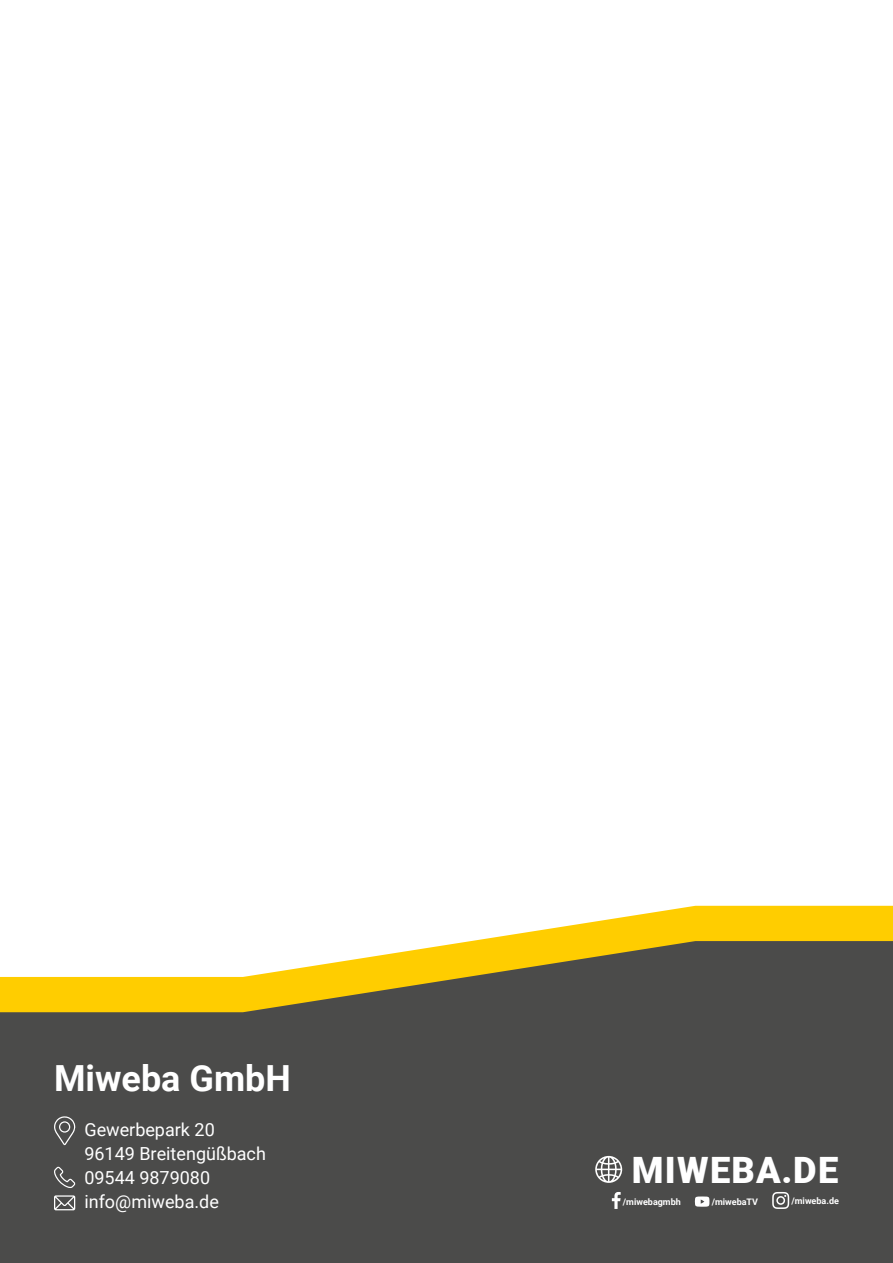
<style>
.page{position:relative;width:893px;height:1263px;background:#fff}
.page>*{position:absolute;margin:0;border:0;box-sizing:border-box;transform-origin:0 0}
.t1{font:900 36.3px "Roboto";letter-spacing:.035em;color:#fff}
.Headline_Kontaktdaten_weiß{font:700 36px "Roboto";color:#fff}
.Kontaktdaten_weiß{font:18px "Roboto";color:#fff}
.t2{font:700 9px "Roboto";color:#fff}
</style>
<div class="page">
<svg style="left:472px;top:906px;width:421px;height:35px;fill:#ffcd00"></svg>
<svg style="left:0;top:941px;width:893px;height:322px;background:#605c4c"></svg>
<svg style="left:54px;top:1116px;width:22px;height:29px"></svg>
<svg style="left:54px;top:1166px;width:22px;height:22px"></svg>
<svg style="left:54px;top:1195px;width:21px;height:15px"></svg>
<svg style="left:595px;top:1156px;width:27px;height:27px"></svg>
<svg style="left:612px;top:1192px;width:9px;height:17px"></svg>
<svg style="left:772px;top:1192px;width:17px;height:17px"></svg>
<svg style="left:695px;top:1196px;width:15px;height:11px"></svg>
<p class="Headline_Kontaktdaten_weiß" style="left:54px;top:1053px;width:238px">Miweba GmbH</p>
<p class="Kontaktdaten_weiß" style="left:84px;top:1117px;width:132px">Gewerbepark 20</p>
<p class="Kontaktdaten_weiß" style="left:84px;top:1141px;width:183px">96149 Breitengüßbach</p>
<p class="Kontaktdaten_weiß" style="left:84px;top:1165px;width:127px">09544 9879080</p>
<p class="Kontaktdaten_weiß" style="left:84px;top:1189px;width:136px">info@miweba.de</p>
<p class="t1" style="left:632px;top:1144px;width:208px">MIWEBA.DE</p>
<p class="t2" style="left:623px;top:1196px;width:59px">/miwebagmbh</p>
<p class="t2" style="left:712px;top:1196px;width:48px">/miwebaTV</p>
<p class="t2" style="left:791px;top:1194px;width:49px">/miweba.de</p>
</div>
